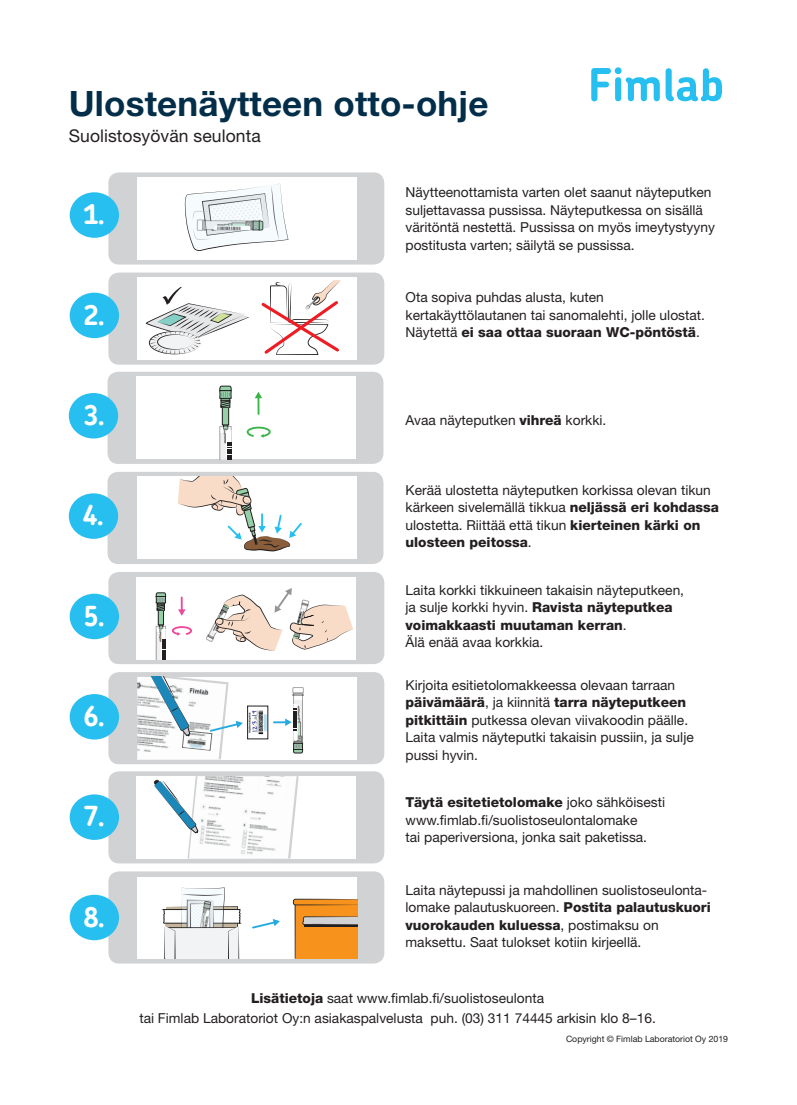
<style>
.page{position:relative;width:797px;height:1105px;background:#fff}
.page>*{position:absolute;margin:0;border:0;box-sizing:border-box;transform-origin:0 0}
.t1{font:700 35px "Helvetica Neue LT Std";letter-spacing:.005em;color:#032e49}
.t2{font:700 27.5px "Chevin";color:#fff}
.t3{font:17.5px "Helvetica Neue LT Std";letter-spacing:.005em;color:#231f20}
.t4{font:13.75px/17.5px "Helvetica Neue LT Std";color:#231f20}
.t5{font:8.75px "Helvetica Neue LT Std";color:#231f20}
.s1{font-weight:800}
</style>
<div class="page">
<svg style="left:591px;top:67px;width:68px;height:34px"></svg>
<svg style="left:665px;top:68px;width:57px;height:33px"></svg>
<div style="left:108px;top:172px;width:276px;height:93px;background:#d1d2d4;border-radius:11px"></div>
<div style="left:108px;top:273px;width:276px;height:92px;background:#d1d2d4;border-radius:11px"></div>
<div style="left:107px;top:372px;width:276px;height:92px;background:#d1d2d4;border-radius:11px"></div>
<div style="left:107px;top:472px;width:276px;height:92px;background:#d1d2d4;border-radius:11px"></div>
<div style="left:108px;top:572px;width:276px;height:92px;background:#d1d2d4;border-radius:11px"></div>
<div style="left:108px;top:672px;width:276px;height:92px;background:#d1d2d4;border-radius:11px"></div>
<div style="left:108px;top:771px;width:276px;height:92px;background:#d1d2d4;border-radius:11px"></div>
<div style="left:108px;top:871px;width:276px;height:92px;background:#d1d2d4;border-radius:11px"></div>
<div style="left:70px;top:192px;width:49px;height:46px;background:#26bff0;border-radius:50%"></div>
<div style="left:70px;top:293px;width:49px;height:45px;background:#26bff0;border-radius:50%"></div>
<div style="left:69px;top:393px;width:49px;height:45px;background:#26bff0;border-radius:50%"></div>
<div style="left:69px;top:493px;width:49px;height:46px;background:#26bff0;border-radius:50%"></div>
<div style="left:70px;top:594px;width:49px;height:45px;background:#26bff0;border-radius:50%"></div>
<div style="left:70px;top:694px;width:49px;height:45px;background:#26bff0;border-radius:50%"></div>
<div style="left:70px;top:794px;width:49px;height:46px;background:#26bff0;border-radius:50%"></div>
<div style="left:70px;top:895px;width:49px;height:45px;background:#26bff0;border-radius:50%"></div>
<div style="left:137px;top:277px;width:220px;height:83px;background:#fff"></div>
<svg style="left:261px;top:280px;width:80px;height:75px"></svg>
<div style="left:137px;top:177px;width:220px;height:83px;background:#fff"></div>
<svg style="left:184px;top:184px;width:104px;height:67px"></svg>
<div style="left:137px;top:377px;width:219px;height:82px;background:#fff"></div>
<div style="left:222px;top:407px;width:7px;height:18px;background:#95d0a7"></div>
<div style="left:222px;top:407px;width:7px;height:18px;border:1px solid #231f20"></div>
<svg style="left:219px;top:385px;width:13px;height:23px"></svg>
<svg style="left:219px;top:425px;width:12px;height:35px"></svg>
<svg style="left:255px;top:392px;width:7px;height:22px"></svg>
<svg style="left:246px;top:426px;width:25px;height:12px"></svg>
<div style="left:137px;top:477px;width:220px;height:82px;background:#fff"></div>
<svg style="left:178px;top:477px;width:124px;height:74px"></svg>
<div style="left:137px;top:577px;width:219px;height:82px;background:#fff"></div>
<div style="left:158px;top:610px;width:5px;height:15px;background:#95d0a7"></div>
<div style="left:158px;top:610px;width:6px;height:15px;border:1px solid #231f20"></div>
<svg style="left:155px;top:592px;width:11px;height:19px"></svg>
<svg style="left:178px;top:597px;width:7px;height:19px"></svg>
<svg style="left:156px;top:624px;width:36px;height:35px"></svg>
<svg style="left:206px;top:588px;width:147px;height:63px"></svg>
<div style="left:137px;top:677px;width:220px;height:82px;background:#fff"></div>
<img style="left:249px;top:710px;width:17px;height:25px">
<svg style="left:252px;top:711px;width:5px;height:21px"></svg>
<div style="left:247px;top:706px;width:21px;height:33px;border:1px solid #231f20"></div>
<svg style="left:137px;top:677px;width:106px;height:82px"></svg>
<div style="left:293px;top:693px;width:9px;height:50px;background:#f4f4f5"></div>
<svg style="left:292px;top:687px;width:12px;height:9px"></svg>
<svg style="left:274px;top:704px;width:29px;height:50px"></svg>
<div style="left:137px;top:776px;width:219px;height:82px;background:#fff"></div>
<svg style="left:154px;top:776px;width:145px;height:83px"></svg>
<div style="left:137px;top:876px;width:220px;height:82px;background:#fff"></div>
<svg style="left:293px;top:899px;width:64px;height:59px;background:#e29235"></svg>
<svg style="left:252px;top:919px;width:28px;height:10px"></svg>
<svg style="left:163px;top:887px;width:78px;height:71px"></svg>
<svg style="left:146px;top:287px;width:103px;height:67px"></svg>
<h1 class="t1" style="left:69px;top:82px;width:421px">Ulostenäytteen otto-ohje</h1>
<p class="t3" style="left:69px;top:125px;width:193px">Suolistosyövän seulonta</p>
<h2 class="t2" style="left:83px;top:196px;width:23px">1.</h2>
<h2 class="t2" style="left:83px;top:297px;width:23px">2.</h2>
<h2 class="t2" style="left:83px;top:397px;width:23px">3.</h2>
<h2 class="t2" style="left:83px;top:497px;width:23px">4.</h2>
<h2 class="t2" style="left:83px;top:598px;width:23px">5.</h2>
<h2 class="t2" style="left:83px;top:698px;width:23px">6.</h2>
<h2 class="t2" style="left:83px;top:798px;width:23px">7.</h2>
<h2 class="t2" style="left:83px;top:899px;width:23px">8.</h2>
<p class="t4" style="left:405px;top:183px;width:311px">Näytteenottamista varten olet saanut näyteputken suljettavassa pussissa. Näyteputkessa on sisällä väritöntä nestettä. Pussissa on myös imeytystyyny postitusta varten; säilytä se pussissa.</p>
<p class="t4" style="left:405px;top:288px;width:301px">Ota sopiva puhdas alusta, kuten kertakäyttölautanen tai sanomalehti, jolle ulostat.<br>Näytettä <span class="s1">ei saa ottaa suoraan WC-pöntöstä</span>.</p>
<p class="t4" style="left:405px;top:411px;width:202px">Avaa näyteputken <span class="s1">vihreä</span> korkki.</p>
<p class="t4" style="left:405px;top:481px;width:315px">Kerää ulostetta näyteputken korkissa olevan tikun kärkeen sivelemällä tikkua <span class="s1">neljässä eri kohdassa </span>ulostetta. Riittää että tikun <span class="s1">kierteinen kärki on ulosteen peitossa</span>.</p>
<p class="t4" style="left:405px;top:581px;width:280px">Laita korkki tikkuineen takaisin näyteputkeen, ja sulje korkki hyvin. <span class="s1">Ravista näyteputkea voimakkaasti muutaman kerran</span>.<br>Älä enää avaa korkkia.</p>
<p class="t4" style="left:405px;top:676px;width:290px">Kirjoita esitietolomakkeessa olevaan tarraan <span class="s1">päivämäärä</span>, ja kiinnitä <span class="s1">tarra näyteputkeen pitkittäin</span> putkessa olevan viivakoodin päälle.<br>Laita valmis näyteputki takaisin pussiin, ja sulje pussi hyvin.</p>
<p class="t4" style="left:405px;top:793px;width:261px"><span class="s1">Täytä esitetietolomake</span> joko sähköisesti www.fimlab.fi/suolistoseulontalomake<br>tai paperiversiona, jonka sait paketissa.</p>
<p class="t4" style="left:405px;top:881px;width:307px">Laita näytepussi ja mahdollinen suolistoseulonta&shy;lomake palautuskuoreen. <span class="s1">Postita palautuskuori vuorokauden kuluessa</span>, postimaksu on maksettu. Saat tulokset kotiin kirjeellä.</p>
<p class="t4" style="left:139px;top:988px;width:518px;line-height:20px;text-align:center"><span class="s1">Lisätietoja</span> saat www.fimlab.fi/suolistoseulonta<br>tai Fimlab Laboratoriot Oy:n asiakaspalvelusta puh. (03) 311 74445 arkisin klo 8–16.</p>
<p class="t5" style="left:566px;top:1034px;width:164px">Copyright © Fimlab Laboratoriot Oy 2019</p>
</div>
